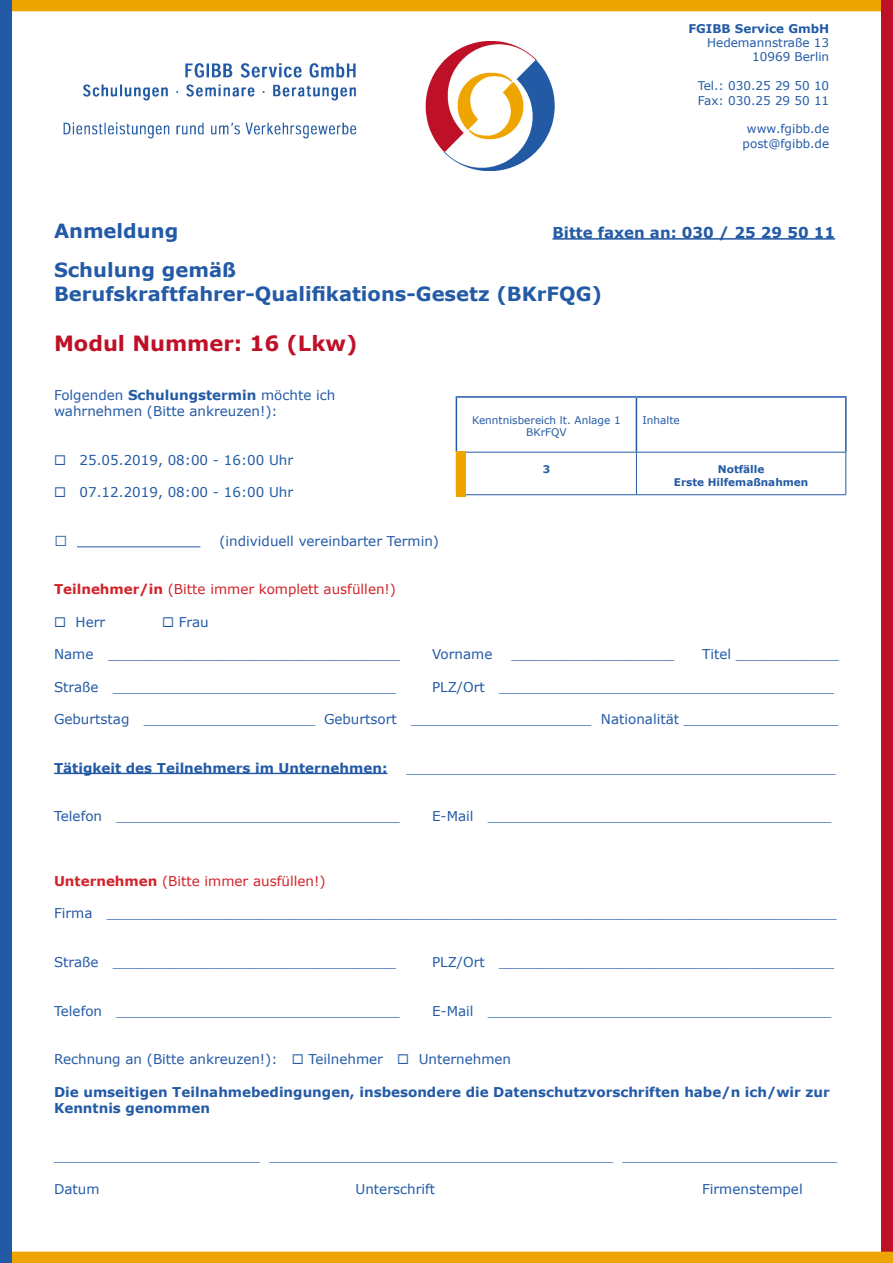
<style>
.page{position:relative;width:893px;height:1263px;background:#fff}
.page>*{position:absolute;margin:0;border:0;box-sizing:border-box;transform-origin:0 0}
.t1{font:700 21px "Verdana";color:#be1128}
.t2{font:700 19.5px/23.4px "Verdana";color:#235aa6}
.t3{font:700 15px "Verdana";color:#235aa6}
.t4{font:13.5px/16.2px "Verdana";color:#235aa6}
.t5{font:700 13.5px/16.2px "Verdana";color:#235aa6}
.t6{font:13.5px "Verdana";color:#d1232a}
.t7{font:12px/14.4px "Verdana";color:#235aa6;text-align:right}
.t8{font:700 12px "Verdana";color:#235aa6}
.t9{font:10.5px/12.6px "Verdana";color:#235aa6;text-align:center}
.t10{font:700 10.5px/12.6px "Verdana";color:#235aa6;text-align:center}
.s1{font-weight:700}
</style>
<div class="page">
<hr style="left:456px;top:396px;width:180px;height:2px;background:#235aa6">
<hr style="left:456px;top:398px;width:1px;height:54px;background:#235aa6">
<hr style="left:636px;top:396px;width:211px;height:2px;background:#235aa6">
<hr style="left:636px;top:398px;width:1px;height:54px;background:#235aa6">
<hr style="left:845px;top:398px;width:2px;height:54px;background:#235aa6">
<hr style="left:456px;top:452px;width:180px;height:1px;background:#235aa6">
<hr style="left:636px;top:452px;width:210px;height:1px;background:#235aa6">
<hr style="left:636px;top:453px;width:1px;height:41px;background:#235aa6">
<hr style="left:845px;top:453px;width:1px;height:41px;background:#235aa6">
<hr style="left:456px;top:494px;width:180px;height:1px;background:#235aa6">
<hr style="left:636px;top:494px;width:210px;height:1px;background:#235aa6">
<img style="left:64px;top:41px;width:490px;height:129px">
<div style="left:11px;top:0;width:871px;height:11px;background:#efa500"></div>
<div style="left:882px;top:0;width:11px;height:1263px;background:#be1128"></div>
<svg style="left:11px;top:1251px;width:882px;height:12px;background:#efa90e"></svg>
<div style="left:0;top:0;width:11px;height:1263px;background:#235aa6"></div>
<div style="left:456px;top:452px;width:10px;height:45px;background:#eea500"></div>
<hr style="left:552px;top:238px;width:283px;height:2px;background:#235aa6">
<hr style="left:77px;top:546px;width:123px;height:1px;background:#235aa6">
<hr style="left:54px;top:773px;width:333px;height:1px;background:#235aa6">
<p class="t8" style="left:688px;top:20px;width:142px">FGIBB Service GmbH</p>
<p class="t7" style="left:707px;top:35px;width:124px">Hedemannstraße 13<br>10969 Berlin</p>
<p class="t7" style="left:698px;top:79px;width:133px;text-align:left">Tel.: 030.25 29 50 10<br>Fax: 030.25 29 50 11</p>
<p class="t7" style="left:743px;top:122px;width:88px;text-align:center">www.fgibb.de post@fgibb.de</p>
<h2 class="t2" style="left:54px;top:219px;width:126px">Anmeldung</h2>
<p class="t3" style="left:552px;top:222px;width:284px">Bitte faxen an: 030 / 25 29 50 11</p>
<h2 class="t2" style="left:54px;top:258px;width:550px">Schulung gemäß<br>Berufskraftfahrer-Qualifikations-Gesetz (BKrFQG)</h2>
<h1 class="t1" style="left:54px;top:329px;width:305px">Modul Nummer: 16 (Lkw)</h1>
<p class="t4" style="left:54px;top:387px;width:283px">Folgenden <span class="s1">Schulungstermin</span> möchte ich wahrnehmen (Bitte ankreuzen!):</p>
<p class="t4" style="left:54px;top:451px;width:241px">◻ 25.05.2019, 08:00 - 16:00 Uhr</p>
<p class="t4" style="left:54px;top:484px;width:241px">◻ 07.12.2019, 08:00 - 16:00 Uhr</p>
<p class="t4" style="left:219px;top:532px;width:221px">(individuell vereinbarter Termin)</p>
<p class="t6" style="left:54px;top:580px;width:344px"><span class="s1">Teilnehmer/in</span> (Bitte immer komplett ausfüllen!)</p>
<p class="t4" style="left:54px;top:613px;width:53px">◻ Herr</p>
<p class="t4" style="left:162px;top:613px;width:48px">◻ Frau</p>
<p class="t4" style="left:54px;top:646px;width:347px">Name __________________________________</p>
<p class="t4" style="left:432px;top:646px;width:62px">Vorname</p>
<p class="t4" style="left:511px;top:646px;width:165px">___________________</p>
<p class="t4" style="left:702px;top:646px;width:138px">Titel ____________</p>
<p class="t4" style="left:54px;top:678px;width:344px">Straße _________________________________</p>
<p class="t4" style="left:432px;top:678px;width:403px">PLZ/Ort _______________________________________</p>
<p class="t4" style="left:54px;top:711px;width:786px">Geburtstag ____________________ Geburtsort _____________________ Nationalität __________________</p>
<p class="t5" style="left:54px;top:759px;width:335px">Tätigkeit des Teilnehmers im Unternehmen:</p>
<p class="t4" style="left:406px;top:759px;width:431px">__________________________________________________</p>
<p class="t4" style="left:54px;top:808px;width:347px">Telefon _________________________________</p>
<p class="t4" style="left:432px;top:808px;width:401px">E-Mail ________________________________________</p>
<p class="t9" style="left:472px;top:413px;width:150px">Kenntnisbereich lt. Anlage 1<br>BKrFQV</p>
<p class="t9" style="left:642px;top:413px;width:39px">Inhalte</p>
<p class="t10" style="left:543px;top:463px;width:9px">3</p>
<p class="t10" style="left:674px;top:463px;width:136px">Notfälle<br>Erste Hilfemaßnahmen</p>
<p class="t6" style="left:54px;top:872px;width:273px"><span class="s1">Unternehmen</span> (Bitte immer ausfüllen!)</p>
<p class="t4" style="left:54px;top:905px;width:784px">Firma _____________________________________________________________________________________</p>
<p class="t4" style="left:54px;top:954px;width:344px">Straße _________________________________</p>
<p class="t4" style="left:432px;top:954px;width:403px">PLZ/Ort _______________________________________</p>
<p class="t4" style="left:54px;top:1002px;width:347px">Telefon _________________________________</p>
<p class="t4" style="left:432px;top:1002px;width:401px">E-Mail ________________________________________</p>
<p class="t4" style="left:54px;top:1051px;width:459px">Rechnung an (Bitte ankreuzen!): ◻ Teilnehmer ◻ Unternehmen</p>
<p class="t5" style="left:54px;top:1083px;width:777px">Die umseitigen Teilnahmebedingungen, insbesondere die Datenschutzvorschriften habe/n ich/wir zur<br>Kenntnis genommen</p>
<p class="t4" style="left:54px;top:1148px;width:785px">________________________ ________________________________________ _________________________</p>
<p class="t4" style="left:54px;top:1180px;width:47px">Datum</p>
<p class="t4" style="left:356px;top:1180px;width:81px">Unterschrift</p>
<p class="t4" style="left:702px;top:1180px;width:102px">Firmenstempel</p>
</div>
